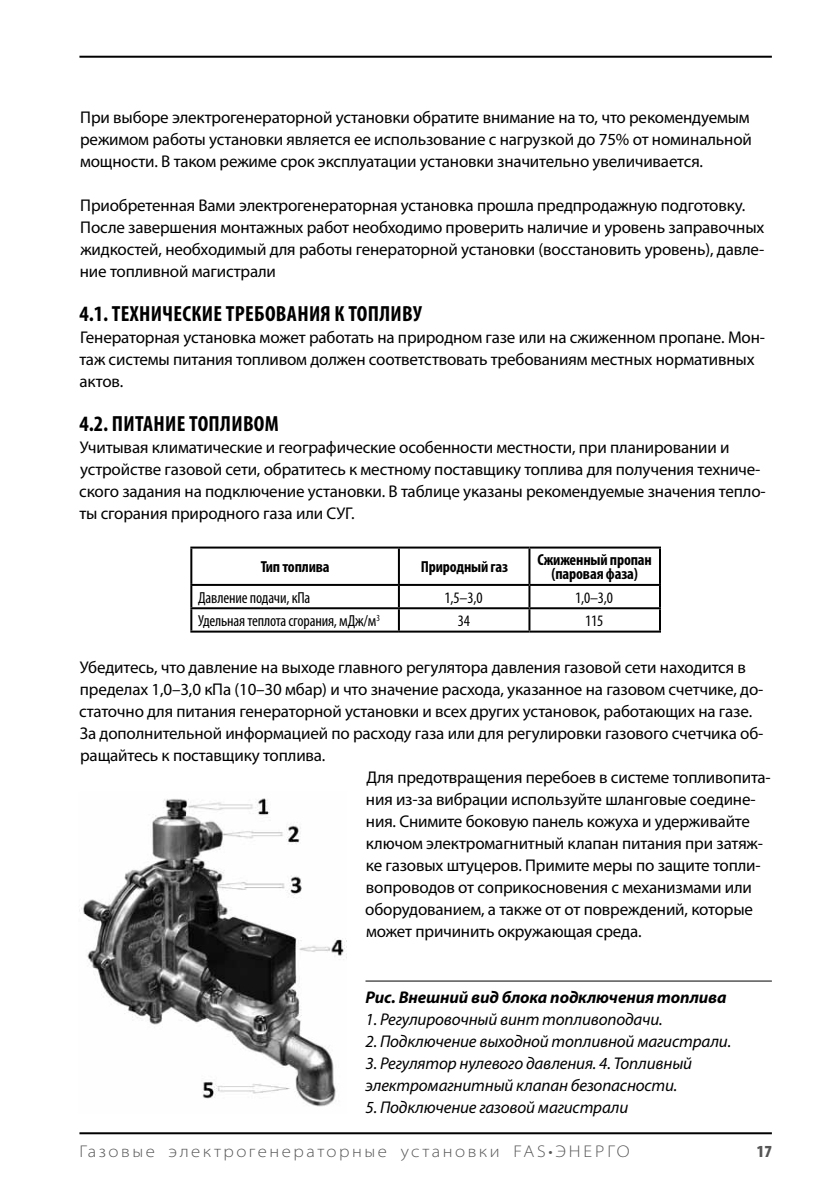
<style>
.page{position:relative;width:840px;height:1191px;background:#fff}
.page>*{position:absolute;margin:0;border:0;box-sizing:border-box;transform-origin:0 0}
.t1{font:700 condensed 22px "Myriad Pro";color:#000}
.t2{font:17px/22px "Myriad Pro";letter-spacing:-.01em;color:#000}
.t3{font:italic 17px/22px "Myriad Pro";letter-spacing:-.01em;color:#000}
.t4{font:300 semi-expanded 17px "Myriad Pro";letter-spacing:.15em;color:#575656}
.t5{font:italic 700 17px "Myriad Pro";letter-spacing:-.01em;color:#000}
.t6{font:900 condensed 17px "Myriad Pro";color:#575656}
.t7{font:condensed 16px "Myriad Pro";letter-spacing:-.01em;color:#000}
.t8{font:700 condensed 16px/14px "Myriad Pro";letter-spacing:-.01em;color:#000;text-align:center}
</style>
<div class="page">
<hr style="left:79px;top:1132px;width:692px;height:2px;background:#000">
<hr style="left:79px;top:56px;width:692px;height:2px;background:#000">
<hr style="left:190px;top:546px;width:208px;height:2px;background:#000">
<hr style="left:190px;top:548px;width:2px;height:36px;background:#000">
<hr style="left:398px;top:546px;width:131px;height:2px;background:#000">
<hr style="left:397px;top:548px;width:2px;height:36px;background:#000">
<hr style="left:529px;top:546px;width:131px;height:2px;background:#000">
<hr style="left:528px;top:548px;width:2px;height:36px;background:#000">
<hr style="left:658px;top:548px;width:2px;height:36px;background:#000">
<hr style="left:190px;top:584px;width:208px;height:2px;background:#000">
<hr style="left:190px;top:586px;width:2px;height:21px;background:#000">
<hr style="left:398px;top:584px;width:131px;height:2px;background:#000">
<hr style="left:397px;top:586px;width:2px;height:21px;background:#000">
<hr style="left:529px;top:584px;width:131px;height:2px;background:#000">
<hr style="left:528px;top:586px;width:2px;height:21px;background:#000">
<hr style="left:658px;top:586px;width:2px;height:21px;background:#000">
<hr style="left:190px;top:607px;width:208px;height:2px;background:#000">
<hr style="left:190px;top:609px;width:2px;height:21px;background:#000">
<hr style="left:398px;top:607px;width:131px;height:2px;background:#000">
<hr style="left:397px;top:609px;width:2px;height:21px;background:#000">
<hr style="left:529px;top:607px;width:131px;height:2px;background:#000">
<hr style="left:528px;top:609px;width:2px;height:21px;background:#000">
<hr style="left:658px;top:609px;width:2px;height:21px;background:#000">
<hr style="left:190px;top:630px;width:208px;height:2px;background:#000">
<hr style="left:398px;top:630px;width:131px;height:2px;background:#000">
<hr style="left:529px;top:630px;width:131px;height:2px;background:#000">
<img style="left:79px;top:798px;width:267px;height:309px">
<hr style="left:365px;top:980px;width:406px;height:1px;background:#000">
<p class="t2" style="left:80px;top:106px;width:673px">При выборе электрогенераторной установки обратите внимание на то, что рекомендуемым режимом работы установки является ее использование с нагрузкой до 75% от номинальной мощности. В таком режиме срок эксплуатации установки значительно увеличивается.</p>
<p class="t2" style="left:80px;top:194px;width:685px">Приобретенная Вами электрогенераторная установка прошла предпродажную подготовку.<br>После завершения монтажных работ необходимо проверить наличие и уровень заправочных жидкостей, необходимый для работы генераторной установки (восстановить уровень), давле&shy;ние топливной магистрали</p>
<p class="t1" style="left:80px;top:301px;width:44px">4.1. технические</p>
<p class="t1" style="left:226px;top:301px;width:12px">требования</p>
<p class="t1" style="left:334px;top:301px;width:26px">ктопливу</p>
<p class="t2" style="left:79px;top:326px;width:686px">Генераторная установка может работать на природном газе или на сжиженном пропане. Мон&shy;таж системы питания топливом должен соответствовать требованиям местных нормативных актов.</p>
<p class="t1" style="left:80px;top:411px;width:44px">4.2. питание</p>
<p class="t1" style="left:189px;top:411px;width:13px">топливом</p>
<p class="t2" style="left:79px;top:436px;width:687px">Учитывая климатические и географические особенности местности, при планировании и устройстве газовой сети, обратитесь к местному поставщику топлива для получения техниче&shy;ского задания на подключение установки. В таблице указаны рекомендуемые значения тепло&shy;ты сгорания природного газа или СУГ.</p>
<p class="t8" style="left:260px;top:560px;width:70px">Тип топлива</p>
<p class="t8" style="left:420px;top:560px;width:89px">Природный газ</p>
<p class="t8" style="left:537px;top:553px;width:116px">Сжиженный пропан (паровая фаза)</p>
<p class="t7" style="left:198px;top:588px;width:114px">Давление подачи, кПа</p>
<p class="t7" style="left:444px;top:588px;width:39px">1,5–3,0</p>
<p class="t7" style="left:575px;top:588px;width:39px">1,0–3,0</p>
<p class="t7" style="left:198px;top:612px;width:183px">Удельная теплота сгорания, мДж/м<sup>3</sup></p>
<p class="t7" style="left:457px;top:612px;width:14px">34</p>
<p class="t7" style="left:585px;top:612px;width:20px">115</p>
<p class="t2" style="left:79px;top:656px;width:685px">Убедитесь, что давление на выходе главного регулятора давления газовой сети находится в пределах 1,0–3,0 кПа (10–30 мбар) и что значение расхода, указанное на газовом счетчике, до&shy;статочно для питания генераторной установки и всех других установок, работающих на газе.<br>За дополнительной информацией по расходу газа или для регулировки газового счетчика об&shy;ращайтесь к поставщику топлива.</p>
<p class="t2" style="left:365px;top:766px;width:407px">Для предотвращения перебоев в системе топливопита&shy;ния из-за вибрации используйте шланговые соедине&shy;ния. Снимите боковую панель кожуха и удерживайте ключом электромагнитный клапан питания при затяж&shy;ке газовых штуцеров. Примите меры по защите топли&shy;вопроводов от соприкосновения с механизмами или оборудованием, а также от от повреждений, которые может причинить окружающая среда.</p>
<p class="t5" style="left:365px;top:988px;width:362px">Рис. Внешний вид блока подключения топлива</p>
<p class="t3" style="left:365px;top:1008px;width:299px">1. Регулировочный винт топливоподачи.</p>
<p class="t3" style="left:365px;top:1030px;width:367px">2. Подключение выходной топливной магистрали.</p>
<p class="t3" style="left:365px;top:1052px;width:328px">3. Регулятор нулевого давления. 4. Топливный электромагнитный клапан безопасности.</p>
<p class="t3" style="left:365px;top:1096px;width:264px">5. Подключение газовой магистрали</p>
<p class="t4" style="left:79px;top:1142px;width:551px">Газовые электрогенераторные установки fas•Энерго</p>
<p class="t6" style="left:756px;top:1142px;width:16px">17</p>
</div>
